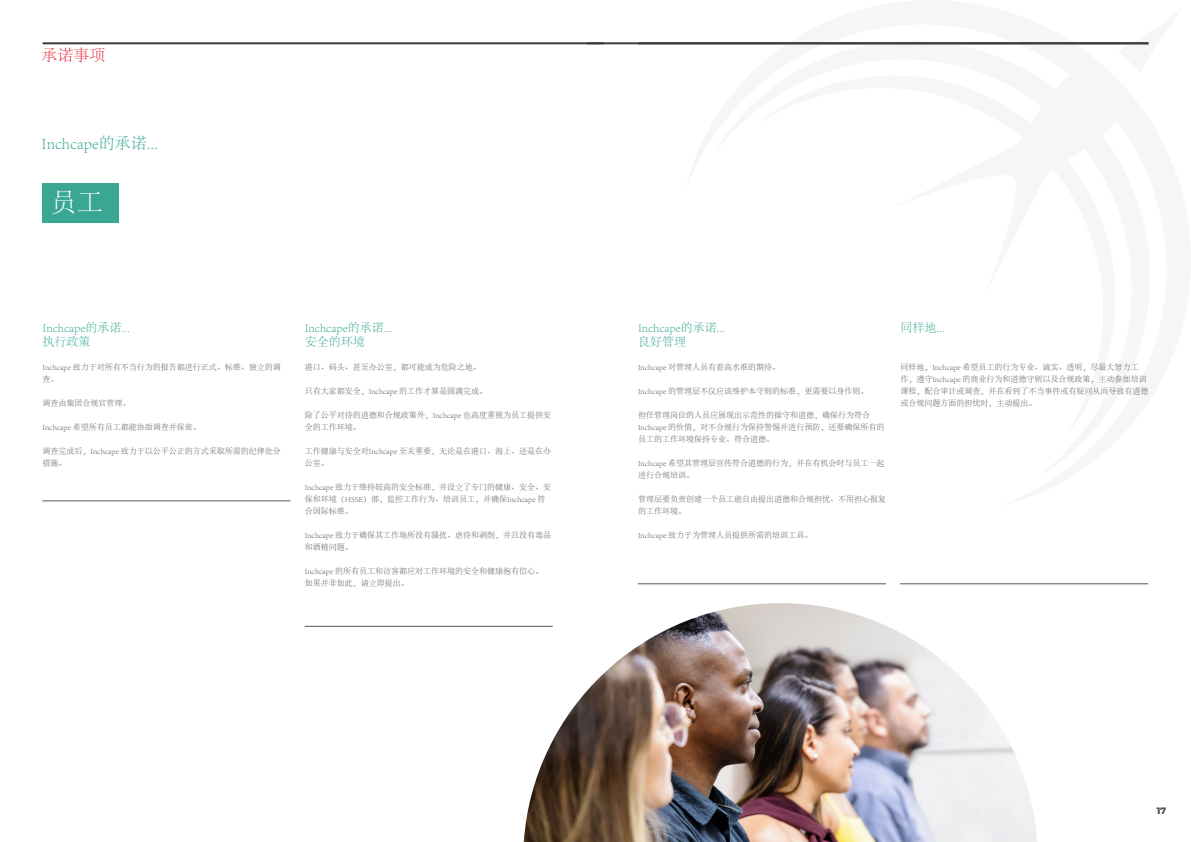
<style>
.page{position:relative;width:1191px;height:842px;background:#fff}
.page>*{position:absolute;margin:0;border:0;box-sizing:border-box;transform-origin:0 0}
.t1{font:300 26.2px "Adobe Song Std";color:#fff}
.t2{font:300 16px "Adobe Song Std";color:#39a794}
.t3{font:300 16px "Adobe Song Std";color:#e12e3f}
.t4{font:300 12px/14.4px "Adobe Song Std";color:#39a794}
.t5{font:700 9px "Montserrat";color:#575756}
.t6{font:300 8px/12px "Adobe Song Std";color:#575756}
</style>
<div class="page">
<svg style="left:1118px;top:42px;width:31px;height:3px"></svg>
<img style="left:524px;top:603px;width:513px;height:239px">
<hr style="left:43px;top:42px;width:561px;height:2px;background:#3c3c3b">
<hr style="left:587px;top:42px;width:561px;height:2px;background:#3c3c3b">
<div style="left:43px;top:183px;width:76px;height:40px;background:#39a794"></div>
<hr style="left:42px;top:500px;width:248px;height:1px;background:#575756">
<hr style="left:304px;top:626px;width:249px;height:1px;background:#575756">
<hr style="left:638px;top:583px;width:248px;height:1px;background:#575756">
<hr style="left:900px;top:583px;width:248px;height:1px;background:#575756">
<h2 class="t3" style="left:41px;top:47px;width:65px">承诺事项</h2>
<h2 class="t2" style="left:42px;top:134px;width:118px">Inchcape的承诺...</h2>
<h1 class="t1" style="left:51px;top:188px;width:54px">员工</h1>
<h3 class="t4" style="left:43px;top:321px;width:89px">Inchcape的承诺...执行政策</h3>
<p class="t6" style="left:43px;top:361px;width:240px">Inchcape 致力于对所有不当行为的报告都进行正式、标准、独立的调查。</p>
<p class="t6" style="left:43px;top:397px;width:89px">调查由集团合规官管理。</p>
<p class="t6" style="left:43px;top:421px;width:160px">Inchcape 希望所有员工都能协助调查并保密。</p>
<p class="t6" style="left:43px;top:445px;width:240px">调查完成后，Inchcape 致力于以公平公正的方式采取所需的纪律处分措施。</p>
<h3 class="t4" style="left:305px;top:321px;width:89px">Inchcape的承诺...安全的环境</h3>
<p class="t6" style="left:305px;top:361px;width:177px">港口、码头、甚至办公室，都可能成为危险之地。</p>
<p class="t6" style="left:305px;top:385px;width:184px">只有大家都安全，Inchcape 的工作才算是圆满完成。</p>
<p class="t6" style="left:305px;top:409px;width:248px">除了公平对待的道德和合规政策外，Inchcape 也高度重视为员工提供安全的工作环境。</p>
<p class="t6" style="left:305px;top:445px;width:248px">工作健康与安全对Inchcape 至关重要，无论是在港口、海上、还是在办公室。</p>
<p class="t6" style="left:305px;top:481px;width:248px">Inchcape 致力于维持较高的安全标准，并设立了专门的健康、安全、安保和环境（HSSE）部，监控工作行为、培训员工，并确保Inchcape 符合国际标准。</p>
<p class="t6" style="left:305px;top:529px;width:248px">Inchcape 致力于确保其工作场所没有骚扰、虐待和剥削，并且没有毒品和酒精问题。</p>
<p class="t6" style="left:305px;top:565px;width:240px">Inchcape 的所有员工和访客都应对工作环境的安全和健康抱有信心。如果并非如此，请立即提出。</p>
<h3 class="t4" style="left:638px;top:321px;width:89px">Inchcape的承诺...良好管理</h3>
<p class="t6" style="left:638px;top:361px;width:144px">Inchcape 对管理人员有着高水准的期待。</p>
<p class="t6" style="left:638px;top:385px;width:232px">Inchcape 的管理层不仅应该维护本守则的标准，更需要以身作则。</p>
<p class="t6" style="left:638px;top:409px;width:248px">担任管理岗位的人员应展现出示范性的操守和道德，确保行为符合<br>Inchcape 的价值，对不合规行为保持警惕并进行预防，还要确保所有的员工的工作环境保持专业、符合道德。</p>
<p class="t6" style="left:638px;top:457px;width:248px">Inchcape 希望其管理层宣传符合道德的行为，并在有机会时与员工一起进行合规培训。</p>
<p class="t6" style="left:638px;top:493px;width:249px">管理层要负责创建一个员工能自由提出道德和合规担忧、不用担心报复的工作环境。</p>
<p class="t6" style="left:638px;top:529px;width:176px">Inchcape 致力于为管理人员提供所需的培训工具。</p>
<h3 class="t4" style="left:900px;top:321px;width:46px">同样地...</h3>
<p class="t6" style="left:900px;top:361px;width:249px">同样地，Inchcape 希望员工的行为专业、诚实、透明，尽最大努力工作，遵守Inchcape 的商业行为和道德守则以及合规政策，主动参加培训课程，配合审计或调查，并在看到了不当事件或有疑问从而导致有道德或合规问题方面的担忧时，主动提出。</p>
<p class="t5" style="left:1157px;top:804px;width:11px">17</p>
</div>
